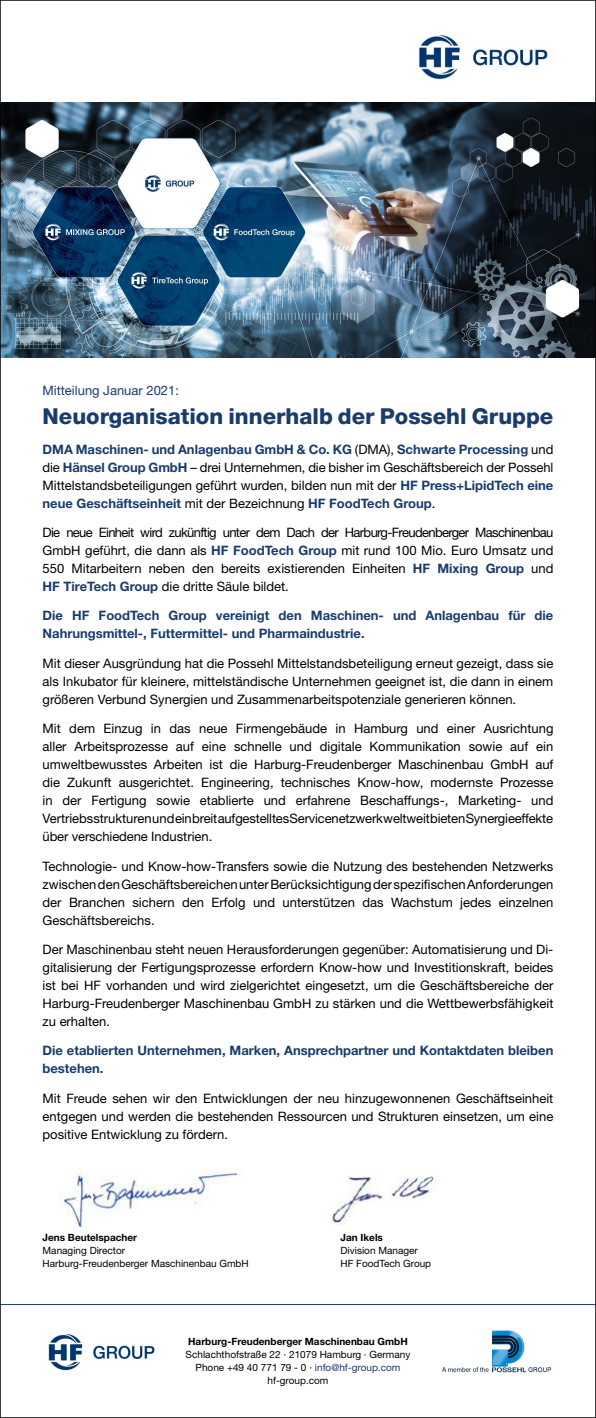
<style>
.page{position:relative;width:596px;height:1418px;background:#fff}
.page>*{position:absolute;margin:0;border:0;box-sizing:border-box;transform-origin:0 0}
.t1{font:800 22px "Helvetica Neue LT Pro";color:#193c6c}
.t2{font:13px/18px "Helvetica Neue LT Pro";color:#000;text-align:justify}
.t3{font:700 13px/18px "Helvetica Neue LT Pro";color:#193c6c}
.t4{font:13px "Helvetica Neue LT Pro";color:#193c6c}
.t5{font:10px/13px "Helvetica Neue LT Pro";color:#000}
.t6{font:700 10px "Helvetica Neue LT Pro";color:#000}
.s1{font-weight:700;color:#193c6c}
.s2{color:#193c6c}
</style>
<div class="page">
<img style="left:419px;top:34px;width:129px;height:46px">
<img style="left:2px;top:102px;width:591px;height:255px">
<img style="left:442px;top:1330px;width:110px;height:43px">
<hr style="left:0;top:1304px;width:595px;height:1px;background:#193c6c">
<img style="left:48px;top:1333px;width:107px;height:38px">
<img style="left:58px;top:1168px;width:378px;height:59px">
<p class="t4" style="left:43px;top:382px;width:138px">Mitteilung Januar 2021:</p>
<h1 class="t1" style="left:43px;top:403px;width:512px">Neuorganisation innerhalb der Possehl Gruppe</h1>
<p class="t2" style="left:43px;top:440px;width:512px"><span class="s1">DMA Maschinen- und Anlagenbau GmbH &amp; Co. KG</span> (DMA), <span class="s1">Schwarte Processing</span> und die <span class="s1">Hänsel Group GmbH</span> – drei Unternehmen, die bisher im Geschäftsbereich der Possehl Mittelstandsbeteiligungen geführt wurden, bilden nun mit der <span class="s1">HF Press+LipidTech eine neue Geschäftseinheit</span> mit der Bezeichnung <span class="s1">HF FoodTech Group</span>.</p>
<p class="t2" style="left:43px;top:523px;width:512px">Die neue Einheit wird zukünftig unter dem Dach der Harburg-Freudenberger Maschinenbau GmbH geführt, die dann als <span class="s1">HF FoodTech Group</span> mit rund 100 Mio. Euro Umsatz und 550 Mitarbeitern neben den bereits existierenden Einheiten <span class="s1">HF Mixing Group</span> und <span class="s1">HF TireTech Group</span> die dritte Säule bildet.</p>
<p class="t3" style="left:43px;top:606px;width:512px">Die HF FoodTech Group vereinigt den Maschinen- und Anlagenbau für die<br>Nahrungsmittel-, Futtermittel- und Pharmaindustrie.</p>
<p class="t2" style="left:43px;top:654px;width:512px">Mit dieser Ausgründung hat die Possehl Mittelstandsbeteiligung erneut gezeigt, dass sie als Inkubator für kleinere, mittelständische Unternehmen geeignet ist, die dann in einem größeren Verbund Synergien und Zusammenarbeitspotenziale generieren können.</p>
<p class="t2" style="left:43px;top:719px;width:512px">Mit dem Einzug in das neue Firmengebäude in Hamburg und einer Ausrichtung aller Arbeitsprozesse auf eine schnelle und digitale Kommunikation sowie auf ein umweltbewusstes Arbeiten ist die Harburg-Freudenberger Maschinenbau GmbH auf die Zukunft ausgerichtet. Engineering, technisches Know-how, modernste Prozesse in der Fertigung sowie etablierte und erfahrene Beschaffungs-, Marketing- und Vertriebsstrukturen und ein breit aufgestelltes Servicenetzwerk weltweit bieten Synergieeffekte über verschiedene Industrien.</p>
<p class="t2" style="left:43px;top:856px;width:512px">Technologie- und Know-how-Transfers sowie die Nutzung des bestehenden Netzwerks zwischen den Geschäftsbereichen unter Berücksichtigung der spezifischen Anforderungen der Branchen sichern den Erfolg und unterstützen das Wachstum jedes einzelnen Geschäftsbereichs.</p>
<p class="t2" style="left:43px;top:940px;width:512px">Der Maschinenbau steht neuen Herausforderungen gegenüber: Automatisierung und Di&shy;gitalisierung der Fertigungsprozesse erfordern Know-how und Investitionskraft, beides ist bei HF vorhanden und wird zielgerichtet eingesetzt, um die Geschäftsbereiche der Harburg-Freudenberger Maschinenbau GmbH zu stärken und die Wettbewerbsfähigkeit zu erhalten.</p>
<p class="t3" style="left:43px;top:1041px;width:512px">Die etablierten Unternehmen, Marken, Ansprechpartner und Kontaktdaten bleiben bestehen.</p>
<p class="t2" style="left:43px;top:1088px;width:512px">Mit Freude sehen wir den Entwicklungen der neu hinzugewonnenen Geschäftseinheit entgegen und werden die bestehenden Ressourcen und Strukturen einsetzen, um eine positive Entwicklung zu fördern.</p>
<p class="t6" style="left:43px;top:1230px;width:96px">Jens Beutelspacher</p>
<p class="t5" style="left:43px;top:1243px;width:207px">Managing Director<br>Harburg-Freudenberger Maschinenbau GmbH</p>
<p class="t6" style="left:340px;top:1230px;width:44px">Jan Ikels</p>
<p class="t5" style="left:340px;top:1243px;width:92px">Division Manager<br>HF FoodTech Group</p>
<p class="t6" style="left:188px;top:1335px;width:221px">Harburg-Freudenberger Maschinenbau GmbH</p>
<p class="t5" style="left:185px;top:1347px;width:226px;text-align:center">Schlachthofstraße 22 · 21079 Hamburg · Germany<br>Phone +49 40 771 79 - 0 · <span class="s2">info@hf-group.com </span>hf-group.com</p>
</div>
